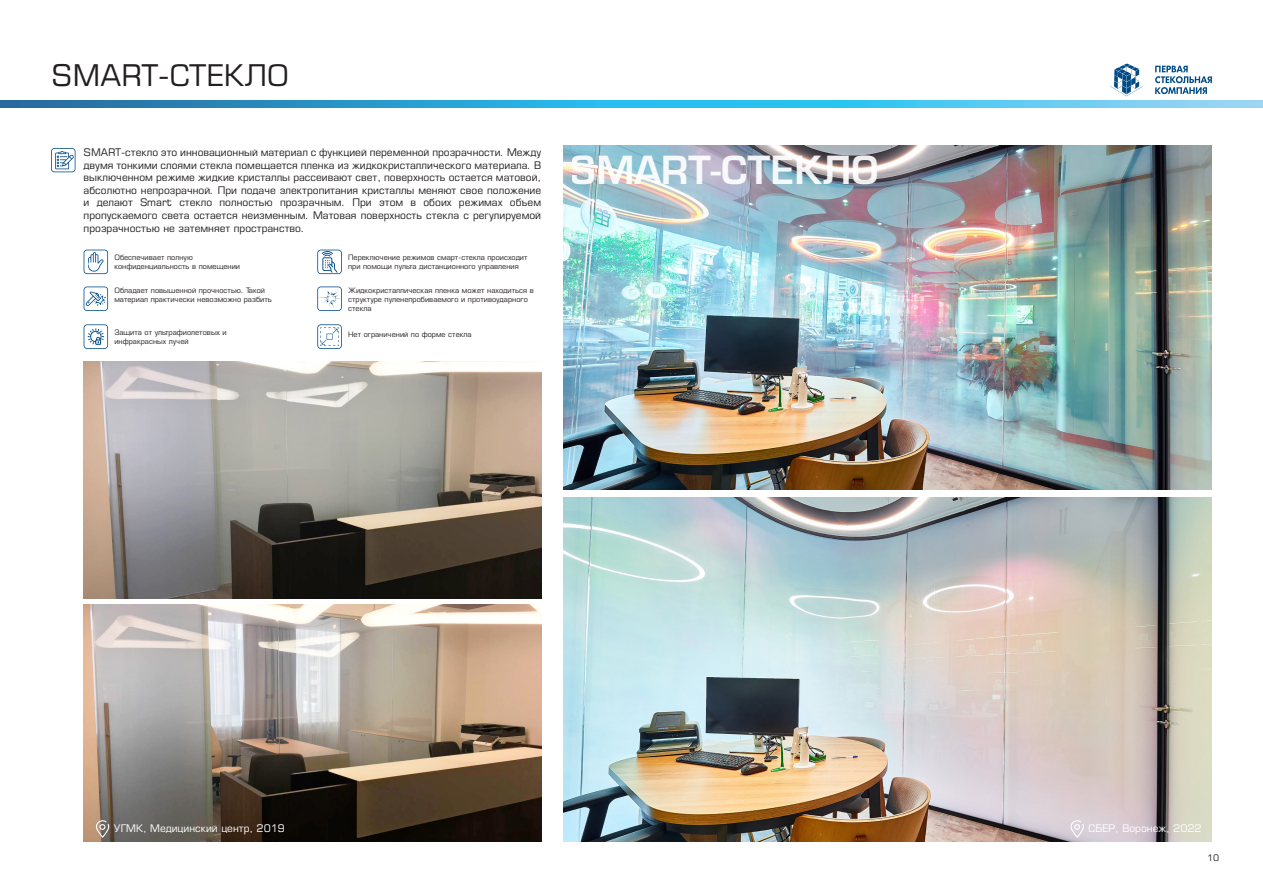
<style>
.page{position:relative;width:1263px;height:893px;background:#fff}
.page>*{position:absolute;margin:0;border:0;box-sizing:border-box;transform-origin:0 0}
.t1{font:700 39px "Eurotype AP";color:#fff}
.t2{font:30px "Eurotype AP";color:#231f20}
.t3{font:10.5px/12.6px "Eurotype AP";color:#231f20;text-align:justify}
.t4{font:10.5px "Eurotype AP";color:#fff}
.t5{font:9px "Eurotype AP";color:#231f20}
.t6{font:7.5px/9px "Eurotype AP";color:#231f20}
</style>
<div class="page">
<img style="left:563px;top:146px;width:649px;height:344px">
<img style="left:84px;top:361px;width:457px;height:238px">
<img style="left:563px;top:498px;width:649px;height:344px">
<img style="left:84px;top:604px;width:457px;height:238px">
<svg style="left:51px;top:148px;width:24px;height:24px"></svg>
<svg style="left:84px;top:250px;width:24px;height:24px"></svg>
<svg style="left:84px;top:287px;width:24px;height:24px"></svg>
<svg style="left:84px;top:324px;width:24px;height:25px"></svg>
<svg style="left:317px;top:250px;width:25px;height:24px"></svg>
<svg style="left:317px;top:287px;width:25px;height:24px"></svg>
<svg style="left:317px;top:324px;width:25px;height:25px"></svg>
<svg style="left:96px;top:820px;width:13px;height:18px"></svg>
<svg style="left:1070px;top:820px;width:14px;height:18px"></svg>
<svg style="left:0;top:101px;width:1263px;height:6px;background:#3eaddb"></svg>
<svg style="left:1155px;top:66px;width:57px;height:28px"></svg>
<svg style="left:1110px;top:64px;width:33px;height:32px"></svg>
<p class="t2" style="left:51px;top:61px;width:240px">SMART-СТЕКЛО</p>
<p class="t3" style="left:84px;top:147px;width:459px">SMART-стекло это инновационный материал с функцией переменной прозрачности. Между двумя тонкими слоями стекла помещается пленка из жидкокристаллического материала. В выключенном режиме жидкие кристаллы рассеивают свет, поверхность остается матовой, абсолютно непрозрачной. При подаче электропитания кристаллы меняют свое положение и делают Smart стекло полностью прозрачным. При этом в обоих режимах объем пропускаемого света остается неизменным. Матовая поверхность стекла с регулируемой прозрачностью не затемняет пространство.</p>
<p class="t6" style="left:114px;top:253px;width:127px">Обеспечивает полную конфиденциальность в помещении</p>
<p class="t6" style="left:348px;top:253px;width:181px">Переключение режимов смарт-стекла происходит при помощи пульта дистанционного управления</p>
<p class="t6" style="left:114px;top:286px;width:159px">Обладает повышенной прочностью. Такой материал практически невозможно разбить</p>
<p class="t6" style="left:348px;top:286px;width:187px">Жидкокристаллическая пленка может находиться в структуре пуленепробиваемого и противоударного стекла</p>
<p class="t6" style="left:114px;top:328px;width:114px">Защита от ультрафиолетовых и инфракрасных лучей</p>
<p class="t6" style="left:348px;top:330px;width:125px">Нет ограничений по форме стекла</p>
<h1 class="t1" style="left:571px;top:150px;width:309px">SMART-СТЕКЛО</h1>
<p class="t4" style="left:114px;top:823px;width:172px">УГМК, Медицинский центр, 2019</p>
<p class="t4" style="left:1089px;top:823px;width:115px">СБЕР, Воронеж, 2022</p>
<p class="t5" style="left:1207px;top:853px;width:14px">10</p>
</div>
